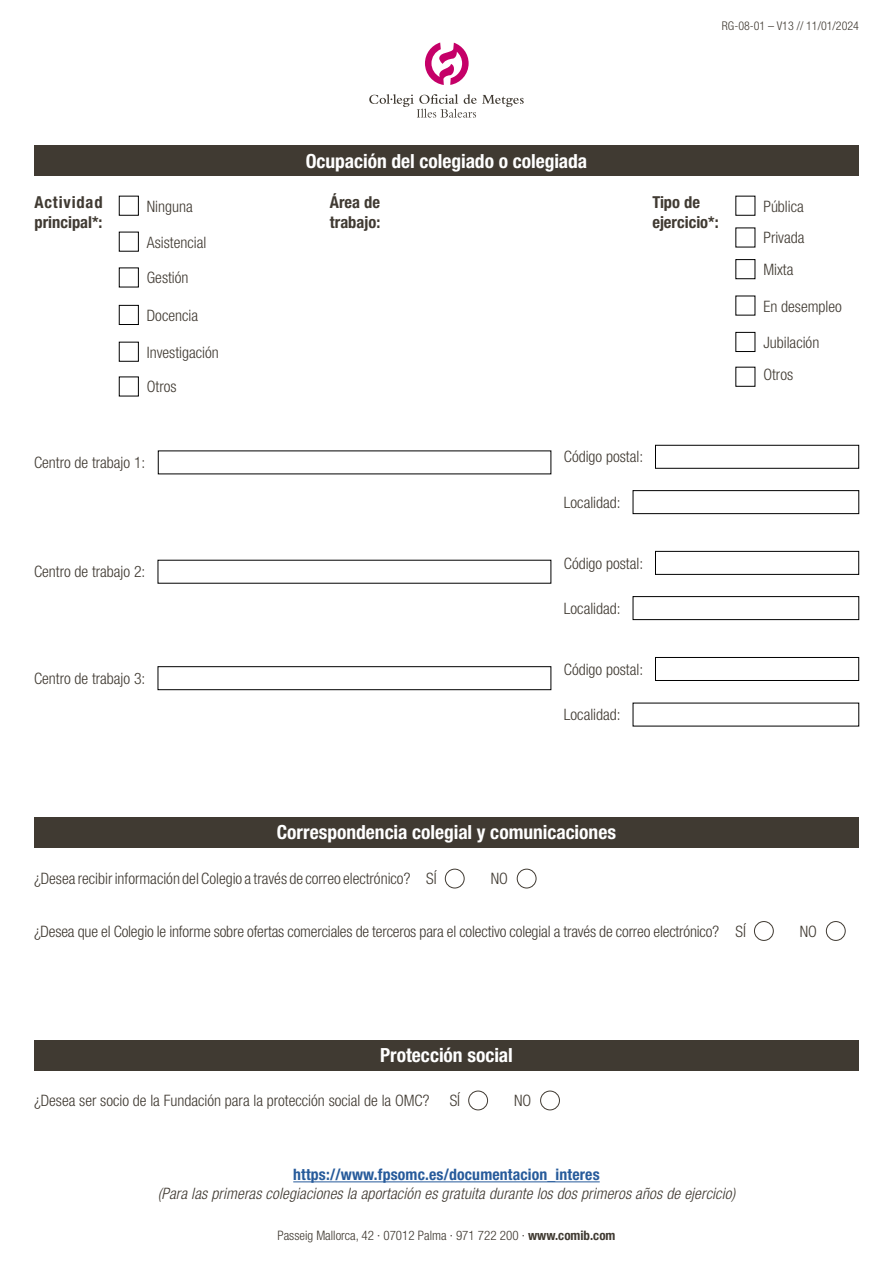
<style>
.page{position:relative;width:893px;height:1263px;background:#fff}
.page>*{position:absolute;margin:0;border:0;box-sizing:border-box;transform-origin:0 0}
.t1{font:700 condensed 19.5px "Helvetica Neue LT Std";color:#fff}
.t2{font:700 condensed 16.5px/19.8px "Helvetica Neue LT Std";color:#403a32}
.t3{font:700 condensed 16.5px/19.8px "Helvetica Neue LT Std";letter-spacing:.025em;color:#403a32}
.t4{font:300 condensed 15.75px "Helvetica Neue LT Std";color:#403a32}
.t5{font:italic 300 condensed 15.75px "Helvetica Neue LT Std";letter-spacing:.01em;color:#403a32}
.t6{font:700 condensed 15.75px "Helvetica Neue LT Std";letter-spacing:.01em;color:#275b9b}
.t7{font:300 condensed 13.05px "Helvetica Neue LT Std";color:#403a32}
.t8{font:300 condensed 12px "Helvetica Neue LT Std";color:#403a32}
.s1{font-weight:700}
</style>
<div class="page">
<svg style="left:425px;top:43px;width:44px;height:42px"></svg>
<svg style="left:369px;top:94px;width:155px;height:24px"></svg>
<div style="left:736px;top:259px;width:19px;height:20px;border:1px solid #000"></div>
<div style="left:119px;top:305px;width:20px;height:20px;border:1px solid #000"></div>
<div style="left:736px;top:332px;width:19px;height:20px;border:1px solid #000"></div>
<div style="left:34px;top:145px;width:825px;height:31px;background:#403a32"></div>
<div style="left:34px;top:817px;width:825px;height:31px;background:#403a32"></div>
<div style="left:34px;top:1040px;width:825px;height:31px;background:#403a32"></div>
<div style="left:655px;top:445px;width:204px;height:23px;border:1px solid #000"></div>
<div style="left:655px;top:551px;width:204px;height:24px;border:1px solid #000"></div>
<div style="left:655px;top:657px;width:204px;height:24px;border:1px solid #000"></div>
<div style="left:633px;top:490px;width:226px;height:24px;border:1px solid #000"></div>
<div style="left:633px;top:596px;width:226px;height:24px;border:1px solid #000"></div>
<div style="left:158px;top:666px;width:393px;height:24px;border:1px solid #000"></div>
<div style="left:445px;top:869px;width:19px;height:19px;border:1px solid #403a32;border-radius:50%"></div>
<div style="left:468px;top:1091px;width:20px;height:19px;border:1px solid #403a32;border-radius:50%"></div>
<div style="left:754px;top:921px;width:19px;height:19px;border:1px solid #403a32;border-radius:50%"></div>
<div style="left:517px;top:869px;width:19px;height:19px;border:1px solid #403a32;border-radius:50%"></div>
<div style="left:540px;top:1091px;width:20px;height:19px;border:1px solid #403a32;border-radius:50%"></div>
<div style="left:826px;top:921px;width:19px;height:19px;border:1px solid #403a32;border-radius:50%"></div>
<hr style="left:293px;top:1181px;width:307px;height:1px;background:#275b9b">
<p class="t1" style="left:306px;top:149px;width:283px">Ocupación del colegiado o colegiada</p>
<p class="t8" style="left:722px;top:19px;width:139px">RG-08-01 – V13 // 11/01/2024</p>
<p class="t3" style="left:34px;top:192px;width:70px">Actividad principal*:</p>
<p class="t2" style="left:330px;top:192px;width:52px">Área de trabajo:</p>
<p class="t2" style="left:652px;top:192px;width:68px">Tipo de ejercicio*:</p>
<p class="t4" style="left:147px;top:197px;width:48px">Ninguna</p>
<p class="t4" style="left:763px;top:197px;width:42px">Pública</p>
<p class="t4" style="left:147px;top:233px;width:61px">Asistencial</p>
<p class="t4" style="left:763px;top:229px;width:43px">Privada</p>
<p class="t4" style="left:147px;top:269px;width:43px">Gestión</p>
<p class="t4" style="left:763px;top:261px;width:32px">Mixta</p>
<p class="t4" style="left:147px;top:306px;width:53px">Docencia</p>
<p class="t4" style="left:147px;top:343px;width:73px">Investigación</p>
<p class="t4" style="left:147px;top:378px;width:31px">Otros</p>
<p class="t4" style="left:34px;top:453px;width:113px">Centro de trabajo 1:</p>
<p class="t4" style="left:564px;top:448px;width:81px">Código postal:</p>
<p class="t4" style="left:34px;top:563px;width:113px">Centro de trabajo 2:</p>
<p class="t4" style="left:34px;top:669px;width:113px">Centro de trabajo 3:</p>
<p class="t4" style="left:564px;top:493px;width:58px">Localidad:</p>
<p class="t4" style="left:564px;top:554px;width:81px">Código postal:</p>
<p class="t4" style="left:564px;top:599px;width:58px">Localidad:</p>
<p class="t4" style="left:564px;top:660px;width:81px">Código postal:</p>
<p class="t4" style="left:564px;top:706px;width:58px">Localidad:</p>
<p class="t1" style="left:277px;top:820px;width:341px">Correspondencia colegial y comunicaciones</p>
<p class="t4" style="left:34px;top:869px;width:378px">¿Desea recibir información del Colegio a través de correo electrónico?</p>
<p class="t4" style="left:426px;top:869px;width:12px">SÍ</p>
<p class="t4" style="left:491px;top:869px;width:19px">NO</p>
<p class="t4" style="left:763px;top:297px;width:80px">En desempleo</p>
<p class="t4" style="left:763px;top:333px;width:57px">Jubilación</p>
<p class="t4" style="left:763px;top:365px;width:31px">Otros</p>
<p class="t4" style="left:735px;top:922px;width:12px">SÍ</p>
<p class="t4" style="left:34px;top:922px;width:686px">¿Desea que el Colegio le informe sobre ofertas comerciales de terceros para el colectivo colegial a través de correo electrónico?</p>
<p class="t4" style="left:800px;top:922px;width:19px">NO</p>
<p class="t1" style="left:380px;top:1043px;width:134px">Protección social</p>
<p class="t4" style="left:34px;top:1091px;width:397px">¿Desea ser socio de la Fundación para la protección social de la OMC?</p>
<p class="t4" style="left:450px;top:1091px;width:12px">SÍ</p>
<p class="t4" style="left:514px;top:1091px;width:19px">NO</p>
<p class="t6" style="left:293px;top:1165px;width:308px">https://www.fpsomc.es/documentacion_interes</p>
<p class="t5" style="left:158px;top:1184px;width:579px">(Para las primeras colegiaciones la aportación es gratuita durante los dos primeros años de ejercicio)</p>
<p class="t7" style="left:277px;top:1228px;width:339px">Passeig Mallorca, 42 · 07012 Palma · 971 722 200 · <span class="s1">www.comib.com</span></p>
</div>
